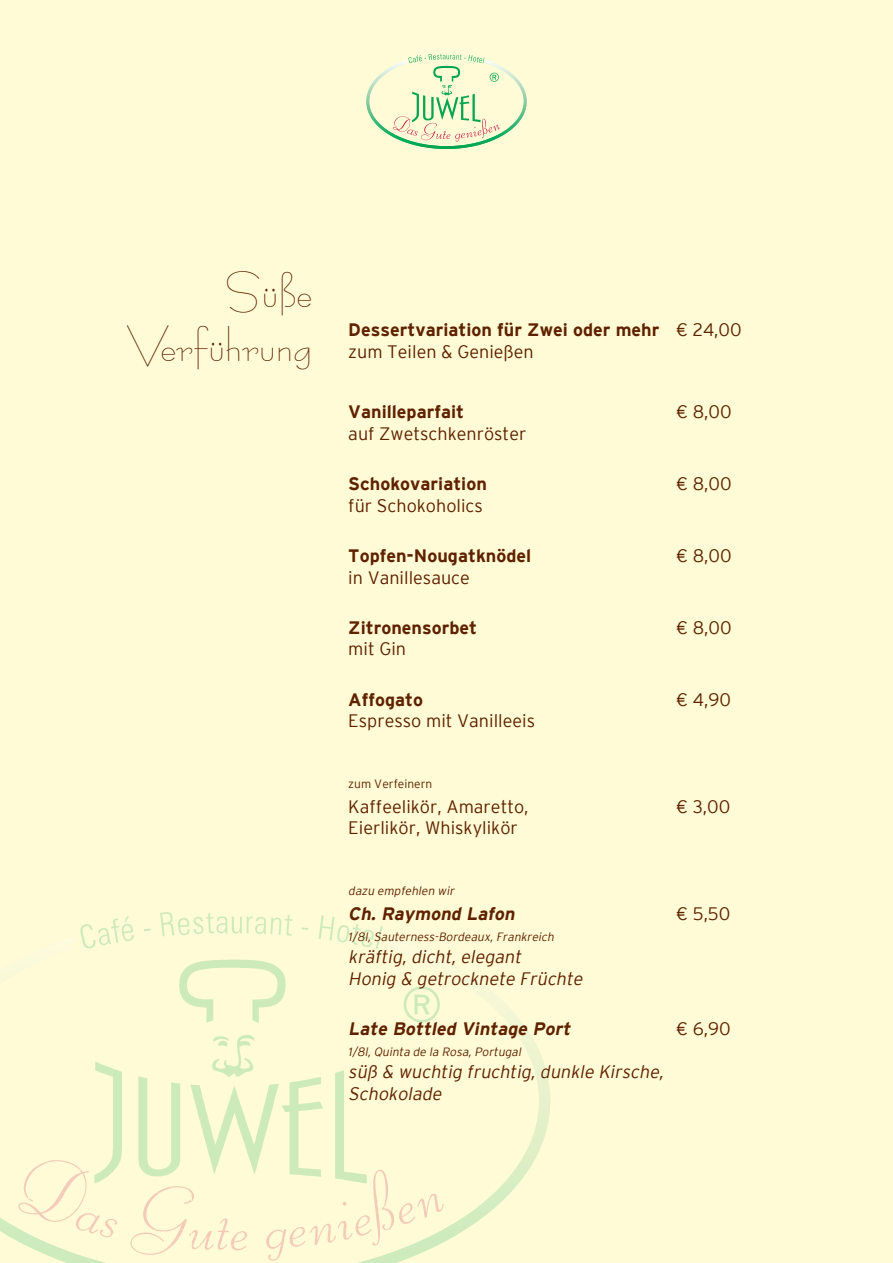
<style>
.page{position:relative;width:893px;height:1263px;background:#fffbd6}
.page>*{position:absolute;margin:0;border:0;box-sizing:border-box;transform-origin:0 0}
.t1{font:45px "Bernhard Fashion BT";color:#5f2200}
.t2{font:300 18px "Harreither";color:#5f2200}
.t3{font:700 18px "Harreither";color:#5f2200}
.t4{font:italic 300 18px/21.6px "Harreither";color:#5f2200}
.t5{font:italic 700 18px "Harreither";color:#5f2200}
.t6{font:italic 300 12px "Harreither";color:#5f2200}
.t7{font:300 12px "Harreither";color:#5f2200}
</style>
<div class="page">
<svg style="left:366px;top:54px;width:161px;height:95px"></svg>
<svg style="left:0;top:912px;width:550px;height:351px"></svg>
<p class="t1" style="left:225px;top:264px;width:89px">Süße</p>
<p class="t1" style="left:126px;top:318px;width:188px">Verführung</p>
<p class="t3" style="left:348px;top:318px;width:313px">Dessertvariation für Zwei oder mehr</p>
<p class="t2" style="left:348px;top:340px;width:187px">zum Teilen &amp; Genießen</p>
<p class="t2" style="left:676px;top:319px;width:67px">€ 24,00</p>
<p class="t3" style="left:348px;top:400px;width:117px">Vanilleparfait</p>
<p class="t2" style="left:348px;top:422px;width:180px">auf Zwetschkenröster</p>
<p class="t2" style="left:676px;top:401px;width:57px">€ 8,00</p>
<p class="t3" style="left:348px;top:472px;width:140px">Schokovariation</p>
<p class="t2" style="left:348px;top:494px;width:136px">für Schokoholics</p>
<p class="t2" style="left:676px;top:472px;width:57px">€ 8,00</p>
<p class="t3" style="left:348px;top:544px;width:184px">Topfen-Nougatknödel</p>
<p class="t2" style="left:348px;top:566px;width:123px">in Vanillesauce</p>
<p class="t2" style="left:676px;top:544px;width:57px">€ 8,00</p>
<p class="t3" style="left:348px;top:616px;width:130px">Zitronensorbet</p>
<p class="t2" style="left:348px;top:638px;width:59px">mit Gin</p>
<p class="t2" style="left:676px;top:616px;width:57px">€ 8,00</p>
<p class="t3" style="left:348px;top:688px;width:76px">Affogato</p>
<p class="t2" style="left:348px;top:710px;width:188px">Espresso mit Vanilleeis</p>
<p class="t2" style="left:676px;top:688px;width:57px">€ 4,90</p>
<p class="t7" style="left:348px;top:776px;width:86px">zum Verfeinern</p>
<p class="t2" style="left:348px;top:795px;width:182px">Kaffeelikör, Amaretto,</p>
<p class="t2" style="left:348px;top:817px;width:171px">Eierlikör, Whiskylikör</p>
<p class="t2" style="left:676px;top:795px;width:56px">€ 3,00</p>
<p class="t6" style="left:348px;top:883px;width:110px">dazu empfehlen wir</p>
<p class="t5" style="left:348px;top:902px;width:172px">Ch. Raymond Lafon</p>
<p class="t6" style="left:348px;top:929px;width:210px">1/8l,Sauterness-Bordeaux,Frankreich</p>
<p class="t4" style="left:348px;top:945px;width:178px">kräftig,dicht,elegant</p>
<p class="t4" style="left:348px;top:967px;width:240px">Honig &amp; getrocknete Früchte</p>
<p class="t5" style="left:348px;top:1017px;width:228px">Late Bottled Vintage Port</p>
<p class="t6" style="left:348px;top:1044px;width:177px">1/8l,Quinta de la Rosa,Portugal</p>
<p class="t4" style="left:348px;top:1060px;width:320px">süß &amp; wuchtig fruchtig,dunkle Kirsche,<br>Schokolade</p>
<p class="t2" style="left:676px;top:902px;width:56px">€ 5,50</p>
<p class="t2" style="left:676px;top:1017px;width:57px">€ 6,90</p>
</div>
